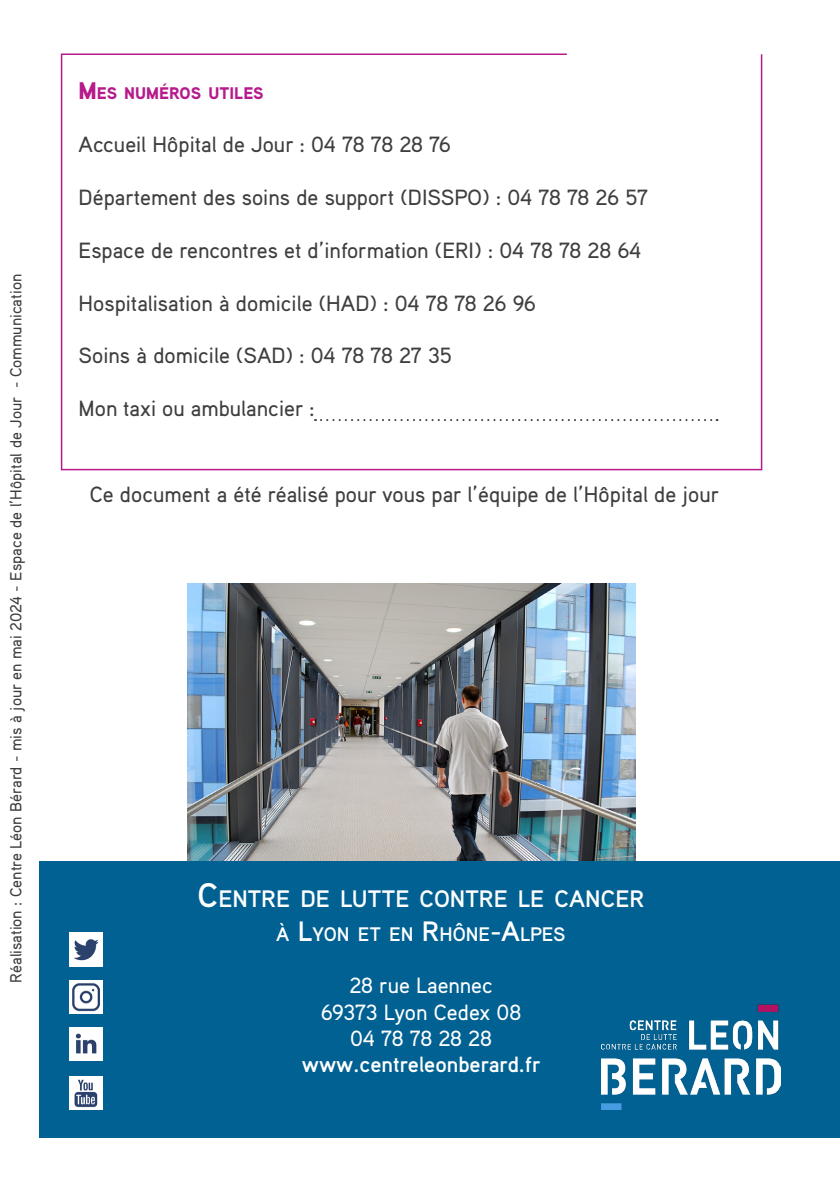
<style>
.page{position:relative;width:840px;height:1191px;background:#fff}
.page>*{position:absolute;margin:0;border:0;box-sizing:border-box;transform-origin:0 0}
.t1{font:700 23.8px "Aaux Pro";color:#fff}
.t2{font:500 22px "Aaux Pro";color:#3e3e3f}
.t3{font:500 22px "Aaux Pro";letter-spacing:-.005em;color:#fff}
.t4{font:700 22px "Aaux Pro";color:#fff}
.t5{font:700 19.6px "Aaux Pro";color:#fff}
.t6{font:900 16.8px "Aaux Pro";color:#b61a8b}
.t7{font:500 16px "Aaux Pro";color:#3e3e3f}
.s1{font-size:24px}
.s2{font-size:34px}
.s3{font-size:28px}
</style>
<div class="page">
<svg style="left:60px;top:53px;width:702px;height:418px"></svg>
<img style="left:187px;top:583px;width:447px;height:278px">
<svg style="left:315px;top:419px;width:402px;height:2px"></svg>
<div style="left:40px;top:861px;width:799px;height:276px;background:#006192"></div>
<img style="left:70px;top:1027px;width:32px;height:33px">
<img style="left:70px;top:980px;width:32px;height:33px">
<img style="left:70px;top:933px;width:32px;height:33px">
<img style="left:70px;top:1076px;width:32px;height:33px">
<img style="left:601px;top:1004px;width:178px;height:105px">
<p class="t7" style="left:6px;top:982px;width:710px;rotate:-90deg">Réalisation : Centre Léon Bérard - mis à jour en mai 2024 - Espace de l’Hôpital de Jour - Communication</p>
<p class="t6" style="left:79px;top:83px;width:186px"><span class="s1">M</span> ES NUMÉROS UTILES</p>
<p class="t2" style="left:79px;top:131px;width:373px">Accueil Hôpital de Jour : 04 78 78 28 76</p>
<p class="t2" style="left:79px;top:183px;width:570px">Département des soins de support (DISSPO) : 04 78 78 26 57</p>
<p class="t2" style="left:79px;top:236px;width:563px">Espace de rencontres et d’information (ERI) : 04 78 78 28 64</p>
<p class="t2" style="left:79px;top:289px;width:458px">Hospitalisation à domicile (HAD) : 04 78 78 26 96</p>
<p class="t2" style="left:79px;top:342px;width:374px">Soins à domicile (SAD) : 04 78 78 27 35</p>
<p class="t2" style="left:79px;top:395px;width:237px">Mon taxi ou ambulancier :</p>
<p class="t2" style="left:90px;top:480px;width:630px">Ce document a été réalisé pour vous par l’équipe de l’Hôpital de jour</p>
<p class="t1" style="left:197px;top:883px;width:448px"><span class="s2">C</span>ENTRE DE LUTTE CONTRE LE CANCER</p>
<p class="t5" style="left:276px;top:921px;width:290px">À <span class="s3">L</span>YON ET EN <span class="s3">R</span>HÔNE<span class="s3">-A</span>LPES</p>
<p class="t3" style="left:349px;top:971px;width:145px">28 rue Laennec</p>
<p class="t3" style="left:321px;top:998px;width:202px">69373 Lyon Cedex 08</p>
<p class="t3" style="left:350px;top:1024px;width:143px">04 78 78 28 28</p>
<p class="t4" style="left:301px;top:1050px;width:240px">www.centreleonberard.fr</p>
</div>
